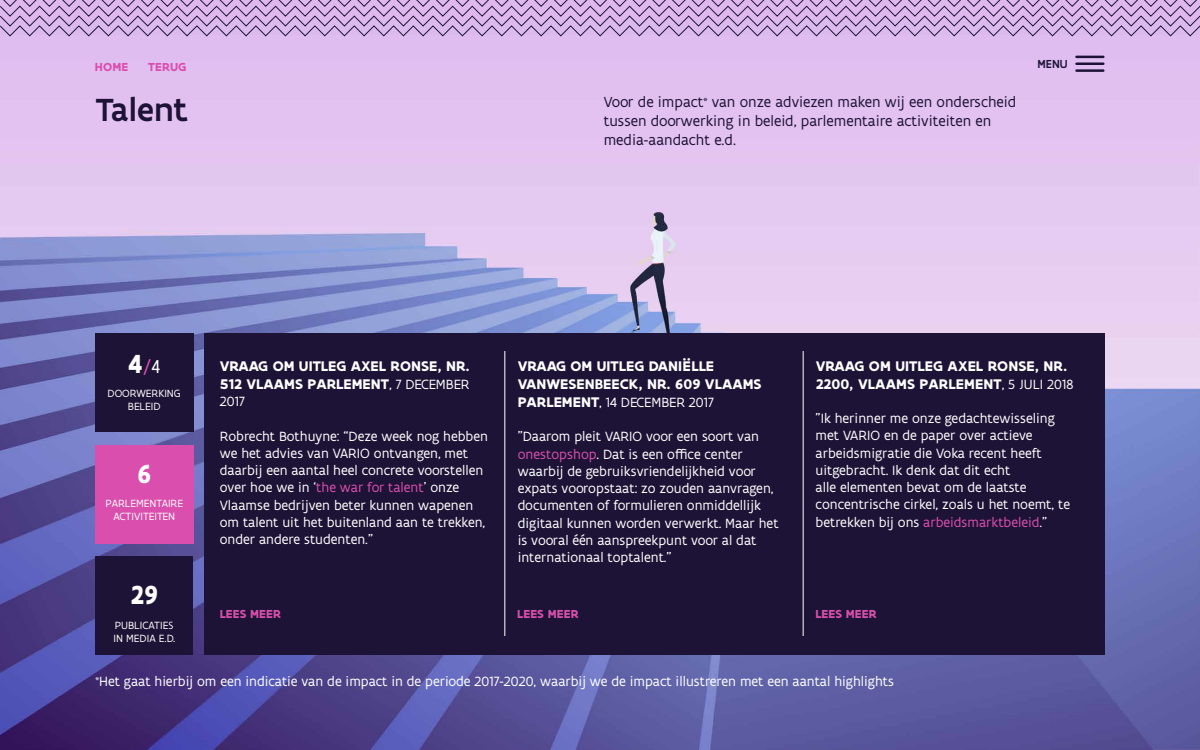
<style>
.page{position:relative;width:1200px;height:750px;background:#fff}
.page>*{position:absolute;margin:0;border:0;box-sizing:border-box;transform-origin:0 0}
.t1{font:500 34.38px "Flanders Art Sans";color:#1d1336}
.t2{font:700 condensed 28.12px "Flanders Art Sans";color:#fff}
.t3{font:15.62px/18.8px "Flanders Art Sans";color:#1d1336}
.t4{font:700 15px/18px "Flanders Art Sans";color:#fff}
.t5{font:14.38px/17.2px "Flanders Art Sans";color:#fff}
.t6{font:700 12.5px "Flanders Art Sans";letter-spacing:.005em;color:#da4fad}
.t7{font:500 12.5px "Flanders Art Sans";color:#1d1336}
.t8{font:11.25px/13.5px "Flanders Art Sans";color:#fff;text-align:center}
.s1{font-weight:400;font-stretch:normal;font-size:20px;color:#da4fad}
.s2{font-weight:400;font-size:20px}
.s3{font-weight:400;font-size:14.38px}
.s4{color:#da4fae}
.s5{font-weight:700;font-size:15px}
</style>
<div class="page">
<img style="left:0;top:36px;width:1200px;height:714px">
<svg style="left:0;top:0;width:1200px;height:36px;background:#c2a1d2"></svg>
<div style="left:95px;top:445px;width:99px;height:99px;background:#da4fad"></div>
<div style="left:95px;top:556px;width:98px;height:99px;background:#1d1336"></div>
<hr style="left:1076px;top:56px;width:27px;height:2px;background:#1d1336">
<hr style="left:1076px;top:62px;width:27px;height:3px;background:#1d1336">
<hr style="left:1076px;top:69px;width:27px;height:3px;background:#1d1336">
<div style="left:95px;top:334px;width:99px;height:98px;background:#1d1336"></div>
<div style="left:204px;top:334px;width:901px;height:321px;background:#1d1336"></div>
<hr style="left:505px;top:351px;width:1px;height:285px;background:#fff">
<hr style="left:803px;top:351px;width:1px;height:285px;background:#fff">
<p class="t6" style="left:95px;top:59px;width:35px">HOME</p>
<p class="t6" style="left:148px;top:59px;width:40px">TERUG</p>
<p class="t7" style="left:1038px;top:56px;width:32px">MENU</p>
<h1 class="t1" style="left:95px;top:89px;width:94px">Talent</h1>
<p class="t3" style="left:604px;top:93px;width:414px">Voor de impact<sup>*</sup> van onze adviezen maken wij een onderscheid tussen doorwerking in beleid, parlementaire activiteiten en media-aandacht e.d.</p>
<h2 class="t2" style="left:128px;top:348px;width:33px">4<span class="s1">/</span><span class="s2">4</span></h2>
<p class="t8" style="left:108px;top:386px;width:75px">DOORWERKING<br>BELEID</p>
<h2 class="t2" style="left:137px;top:459px;width:15px">6</h2>
<p class="t8" style="left:106px;top:496px;width:79px">PARLEMENTAIRE<br>ACTIVITEITEN</p>
<h2 class="t2" style="left:130px;top:579px;width:30px">29</h2>
<p class="t8" style="left:113px;top:618px;width:63px;text-align:left">PUBLICATIES<br>IN MEDIA E.D.</p>
<p class="t4" style="left:220px;top:357px;width:252px">VRAAG OM UITLEG AXEL RONSE, NR.<br>512 VLAAMS PARLEMENT<span class="s3">, 7 DECEMBER</span></p>
<p class="t5" style="left:220px;top:392px;width:27px">2017</p>
<p class="t5" style="left:220px;top:427px;width:270px">Robrecht Bothuyne: “Deze week nog hebben we het advies van VARIO ontvangen, met daarbij een aantal heel concrete voorstellen over hoe we in ‘<span class="s4">the war for talent</span>’ onze Vlaamse bedrijven beter kunnen wapenen om talent uit het buitenland aan te trekken, onder andere studenten.”</p>
<p class="t4" style="left:518px;top:357px;width:245px">VRAAG OM UITLEG DANIËLLE<br>VANWESENBEECK, NR. 609 VLAAMS</p>
<p class="t5" style="left:518px;top:393px;width:198px"><span class="s5">PARLEMENT</span>, 14 DECEMBER 2017</p>
<p class="t5" style="left:518px;top:428px;width:262px">”Daarom pleit VARIO voor een soort van <span class="s4">onestopshop</span>. Dat is een office center waarbij de gebruiksvriendelijkheid voor expats vooropstaat: zo zouden aanvragen, documenten of formulieren onmiddellijk digitaal kunnen worden verwerkt. Maar het is vooral één aanspreekpunt voor al dat internationaal toptalent.”</p>
<p class="t4" style="left:816px;top:357px;width:259px">VRAAG OM UITLEG AXEL RONSE, NR.<br>2200, VLAAMS PARLEMENT<span class="s3">, 5 JULI 2018</span></p>
<p class="t5" style="left:816px;top:410px;width:256px">”Ik herinner me onze gedachtewisseling met VARIO en de paper over actieve arbeidsmigratie die Voka recent heeft uitgebracht. Ik denk dat dit echt<br>alle elementen bevat om de laatste concentrische cirkel, zoals u het noemt, te betrekken bij ons <span class="s4">arbeidsmarktbeleid</span>.”</p>
<p class="t6" style="left:220px;top:606px;width:63px">LEES MEER</p>
<p class="t6" style="left:517px;top:606px;width:63px">LEES MEER</p>
<p class="t6" style="left:815px;top:606px;width:63px">LEES MEER</p>
<p class="t5" style="left:95px;top:672px;width:800px"><sup>*</sup>Het gaat hierbij om een indicatie van de impact in de periode 2017-2020, waarbij we de impact illustreren met een aantal highlights</p>
</div>
